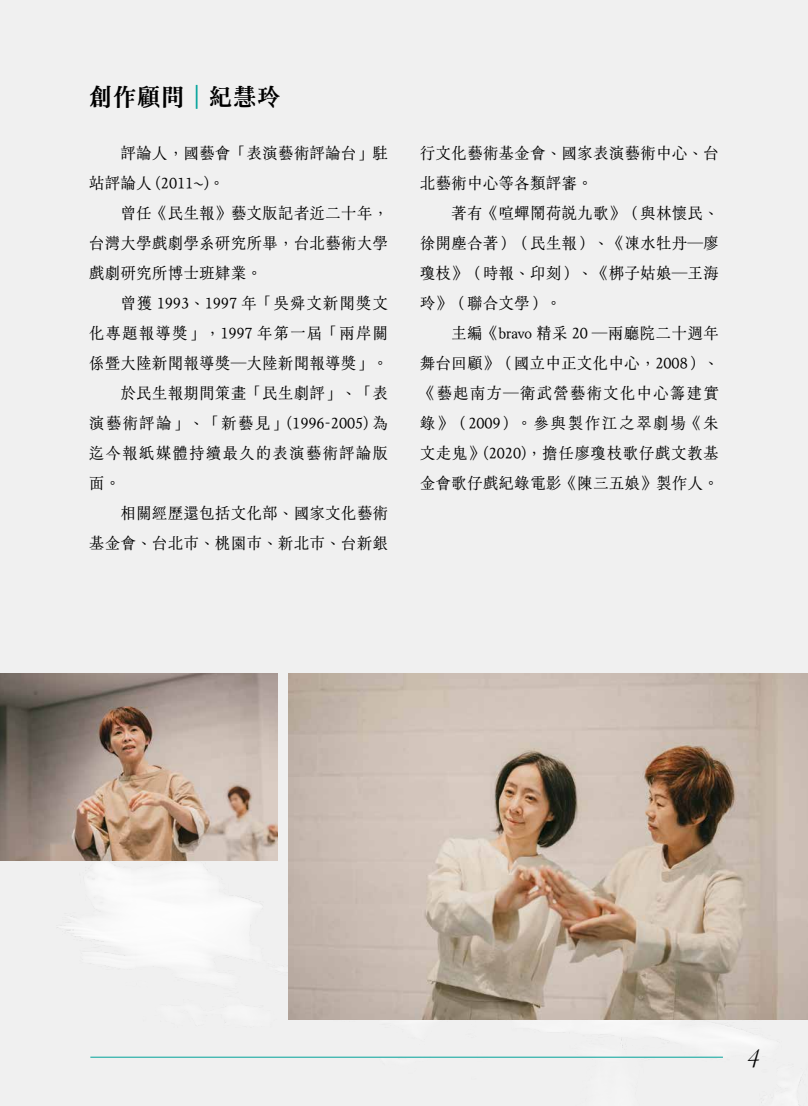
<style>
.page{position:relative;width:808px;height:1106px;background:#f0f0f0}
.page>*{position:absolute;margin:0;border:0;box-sizing:border-box;transform-origin:0 0}
.t1{font:30px "Garamond Premr Pro Lt It Disp";color:#000}
.t2{font:700 24px "jf lanyangming 1.0 Semi";color:#000}
.t3{font:15.75px/30px "jf lanyangming 1.0 Book";color:#000;text-align:justify}
.t4{font:15.75px "jf lanyangming 1.0 Book";letter-spacing:.035em;color:#000}
.t5{font:15.75px "jf lanyangming 1.0 Book";letter-spacing:.045em;color:#000}
.t6{font:15.75px "jf lanyangming 1.0 Book";letter-spacing:.055em;color:#000}
.t7{font:15.75px "jf lanyangming 1.0 Book";letter-spacing:.06em;color:#000}
.s1{color:#00a29a}
</style>
<div class="page">
<img style="left:0;top:673px;width:808px;height:430px">
<hr style="left:90px;top:1056px;width:633px;height:1px;background:#00a29a">
<img style="left:288px;top:674px;width:520px;height:345px">
<img style="left:0;top:674px;width:278px;height:186px">
<h2 class="t2" style="left:89px;top:78px;width:193px">創作顧問<span class="s1">｜</span>紀慧玲</h2>
<p class="t3" style="left:89px;top:136px;width:301px;text-indent:32px">評論人，國藝會「表演藝術評論台」駐站評論人 (2011~)。</p>
<p class="t3" style="left:89px;top:196px;width:301px;text-indent:32px">曾任《民生報》藝文版記者近二十年，台灣大學戲劇學系研究所畢，台北藝術大學戲劇研究所博士班肄業。</p>
<p class="t5" style="left:120px;top:291px;width:269px">曾獲 1993、1997 年「吳舜文新聞獎文</p>
<p class="t6" style="left:89px;top:321px;width:301px">化專題報導獎」，1997 年第一屆「兩岸關</p>
<p class="t3" style="left:89px;top:346px;width:301px">係暨大陸新聞報導獎─大陸新聞報導獎」。</p>
<p class="t3" style="left:120px;top:376px;width:269px">於民生報期間策畫「民生劇評」、「表</p>
<p class="t4" style="left:89px;top:411px;width:301px">演藝術評論」、「新藝見」(1996-2005) 為</p>
<p class="t7" style="left:89px;top:441px;width:301px">迄今報紙媒體持續最久的表演藝術評論版</p>
<p class="t3" style="left:89px;top:466px;width:33px">面。</p>
<p class="t3" style="left:120px;top:496px;width:269px">相關經歷還包括文化部、國家文化藝術</p>
<p class="t3" style="left:89px;top:526px;width:301px">基金會、台北市、桃園市、新北市、台新銀</p>
<p class="t3" style="left:420px;top:136px;width:301px">行文化藝術基金會、國家表演藝術中心、台北藝術中心等各類評審。</p>
<p class="t3" style="left:420px;top:196px;width:301px;text-indent:32px">著有《喧蟬鬧荷說九歌》（與林懷民、徐開塵合著）（民生報）、《凍水牡丹─廖瓊枝》（時報、印刻）、《梆子姑娘─王海玲》（聯合文學）。</p>
<p class="t3" style="left:420px;top:316px;width:301px;text-indent:32px">主編《bravo 精采 20 ─兩廳院二十週年舞台回顧》（國立中正文化中心，2008）、《藝起南方─衛武營藝術文化中心籌建實錄》（2009）。參與製作江之翠劇場《朱文走鬼》(2020)，擔任廖瓊枝歌仔戲文教基金會歌仔戲紀錄電影《陳三五娘》製作人。</p>
<h1 class="t1" style="left:747px;top:1042px;width:14px">4</h1>
</div>
